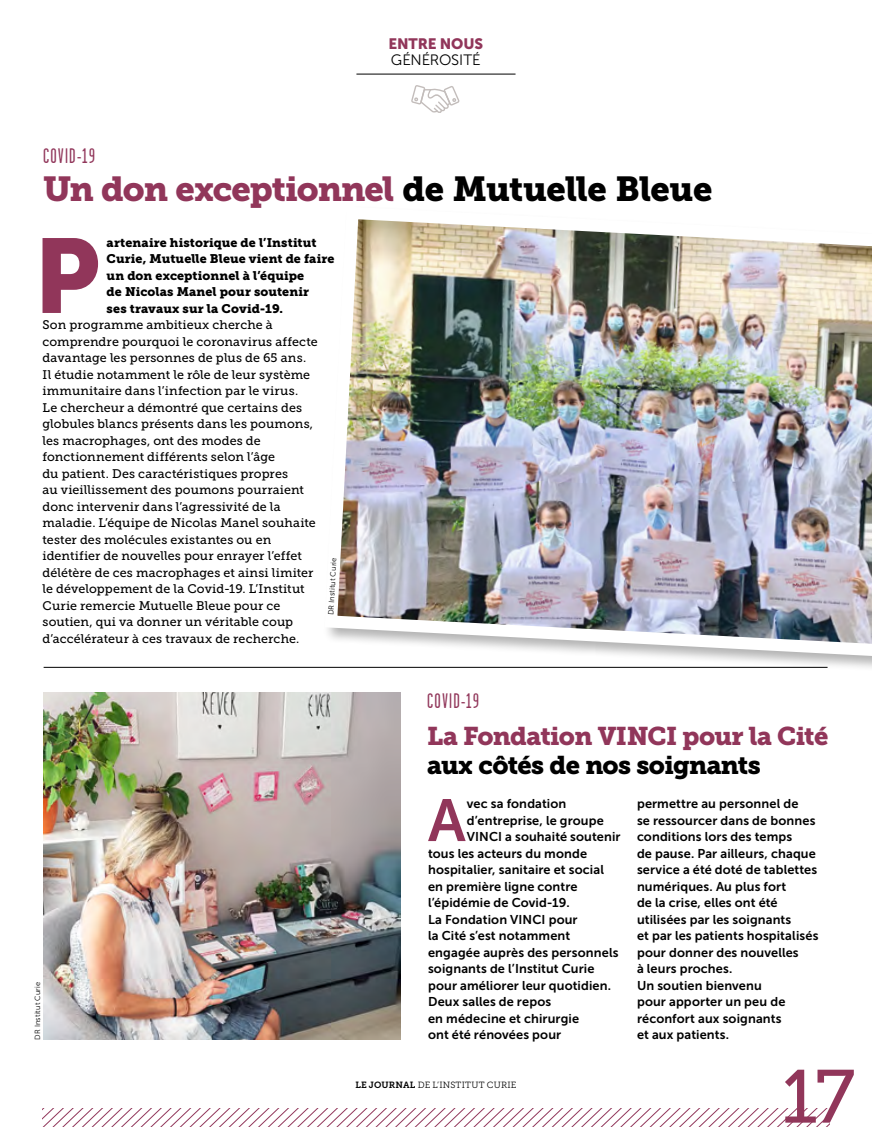
<style>
.page{position:relative;width:872px;height:1127px;background:#fff}
.page>*{position:absolute;margin:0;border:0;box-sizing:border-box;transform-origin:0 0}
.t1{font:104.7px "Museo Sans 900";color:#91365a}
.t2{font:75px "Museo Slab 500";color:#91365a}
.t3{font:59.25px "Museo Sans 700";color:#91365a}
.t4{font:34.5px "Museo Slab 900";letter-spacing:-.025em;color:#91365a}
.t5{font:25.5px "Museo Slab 900";letter-spacing:-.025em;color:#91365a}
.t6{font:25.5px "Museo Slab 900";letter-spacing:-.025em;color:#000}
.t7{font:21px "Garage Gothic";letter-spacing:.065em;color:#91365a}
.t8{font:15px "Museo Sans 300";letter-spacing:-.005em;color:#000}
.t9{font:15px "Museo Sans 900";letter-spacing:-.01em;color:#91365a}
.t10{font:12.75px/16.5px "Museo Sans 700";letter-spacing:.01em;color:#000}
.t11{font:12.45px/16.5px "Museo Slab 500";letter-spacing:.005em;color:#000}
.t12{font:12.45px/16.5px "Museo Slab 900";letter-spacing:.01em;color:#000}
.t13{font:9px "Museo Slab 300";letter-spacing:.02em;color:#000}
.t14{font:7.5px "Museo Sans 300";letter-spacing:.02em;color:#000}
.s1{color:#000}
.s2{font-family:"Museo Slab 700"}
</style>
<div class="page">
<svg style="left:43px;top:1109px;width:786px;height:18px"></svg>
<hr style="left:356px;top:74px;width:159px;height:1px;background:#000">
<svg style="left:411px;top:85px;width:48px;height:28px"></svg>
<img style="left:327px;top:219px;width:545px;height:444px">
<hr style="left:44px;top:667px;width:783px;height:1px;background:#000">
<img style="left:44px;top:692px;width:357px;height:347px">
<p class="t9" style="left:388px;top:35px;width:96px">ENTRE NOUS</p>
<p class="t8" style="left:391px;top:52px;width:91px">GÉNÉROSITÉ</p>
<h3 class="t7" style="left:43px;top:143px;width:53px">COVID-19</h3>
<h3 class="t4" style="left:43px;top:169px;width:671px">Un don exceptionnel <span class="s1">de Mutuelle Bleue</span></h3>
<h1 class="t1" style="left:34px;top:217px;width:68px">P</h1>
<p class="t12" style="left:107px;top:234px;width:229px">artenaire historique de l’Institut<br>Curie, Mutuelle Bleue vient de faire un don exceptionnel à l’équipe<br>de Nicolas Manel pour soutenir<br>ses travaux sur la Covid-19.</p>
<p class="t11" style="left:43px;top:317px;width:277px">Son programme ambitieux cherche à comprendre pourquoi le coronavirus affecte davantage les personnes de plus de 65 ans.<br>Il étudie notamment le rôle de leur système immunitaire dans l’infection par le virus.<br>Le chercheur a démontré que certains des globules blancs présents dans les poumons, les macrophages, ont des modes de fonctionnement différents selon l’âge<br>du patient. Des caractéristiques propres<br>au vieillissement des poumons pourraient donc intervenir dans l’agressivité de la maladie. L’équipe de Nicolas Manel souhaite tester des molécules existantes ou en identifier de nouvelles pour enrayer l’effet délétère de ces macrophages et ainsi limiter le développement de la Covid-19. L’Institut Curie remercie Mutuelle Bleue pour ce soutien, qui va donner un véritable coup d’accélérateur à ces travaux de recherche.</p>
<p class="t14" style="left:327px;top:615px;width:59px;rotate:-87deg">DR Institut Curie</p>
<p class="t14" style="left:34px;top:1040px;width:59px;rotate:-90deg">DR Institut Curie</p>
<h3 class="t7" style="left:427px;top:688px;width:53px">COVID-19</h3>
<h3 class="t5" style="left:427px;top:721px;width:402px">La Fondation VINCI pour la Cité</h3>
<h3 class="t6" style="left:427px;top:750px;width:335px">aux côtés de nos soignants</h3>
<h3 class="t3" style="left:428px;top:787px;width:39px">A</h3>
<p class="t10" style="left:467px;top:795px;width:101px">vec sa fondation</p>
<p class="t10" style="left:467px;top:812px;width:138px">d’entreprise, le groupe</p>
<p class="t10" style="left:467px;top:828px;width:155px">VINCI a souhaité soutenir</p>
<p class="t10" style="left:428px;top:845px;width:161px">tous les acteurs du monde</p>
<p class="t10" style="left:428px;top:861px;width:177px">hospitalier, sanitaire et social</p>
<p class="t10" style="left:428px;top:878px;width:151px">en première ligne contre</p>
<p class="t10" style="left:428px;top:894px;width:143px">l’épidémie de Covid-19.</p>
<p class="t10" style="left:428px;top:911px;width:151px">La Fondation VINCI pour</p>
<p class="t10" style="left:428px;top:927px;width:144px">la Cité s’est notamment</p>
<p class="t10" style="left:428px;top:944px;width:192px">engagée auprès des personnels</p>
<p class="t10" style="left:428px;top:960px;width:168px">soignants de l’Institut Curie</p>
<p class="t10" style="left:428px;top:977px;width:185px">pour améliorer leur quotidien.</p>
<p class="t10" style="left:428px;top:993px;width:125px">Deux salles de repos</p>
<p class="t10" style="left:428px;top:1010px;width:153px">en médecine et chirurgie</p>
<p class="t10" style="left:428px;top:1026px;width:135px">ont été rénovées pour</p>
<p class="t10" style="left:637px;top:795px;width:183px">permettre au personnel de<br>se ressourcer dans de bonnes conditions lors des temps<br>de pause. Par ailleurs, chaque service a été doté de tablettes numériques. Au plus fort<br>de la crise, elles ont été utilisées par les soignants<br>et par les patients hospitalisés pour donner des nouvelles<br>à leurs proches.<br>Un soutien bienvenu<br>pour apporter un peu de réconfort aux soignants<br>et aux patients.</p>
<p class="t13" style="left:355px;top:1079px;width:163px"><span class="s2">LE JOURNAL</span> DE L’INSTITUT CURIE</p>
<h2 class="t2" style="left:781px;top:1055px;width:75px">17</h2>
</div>
